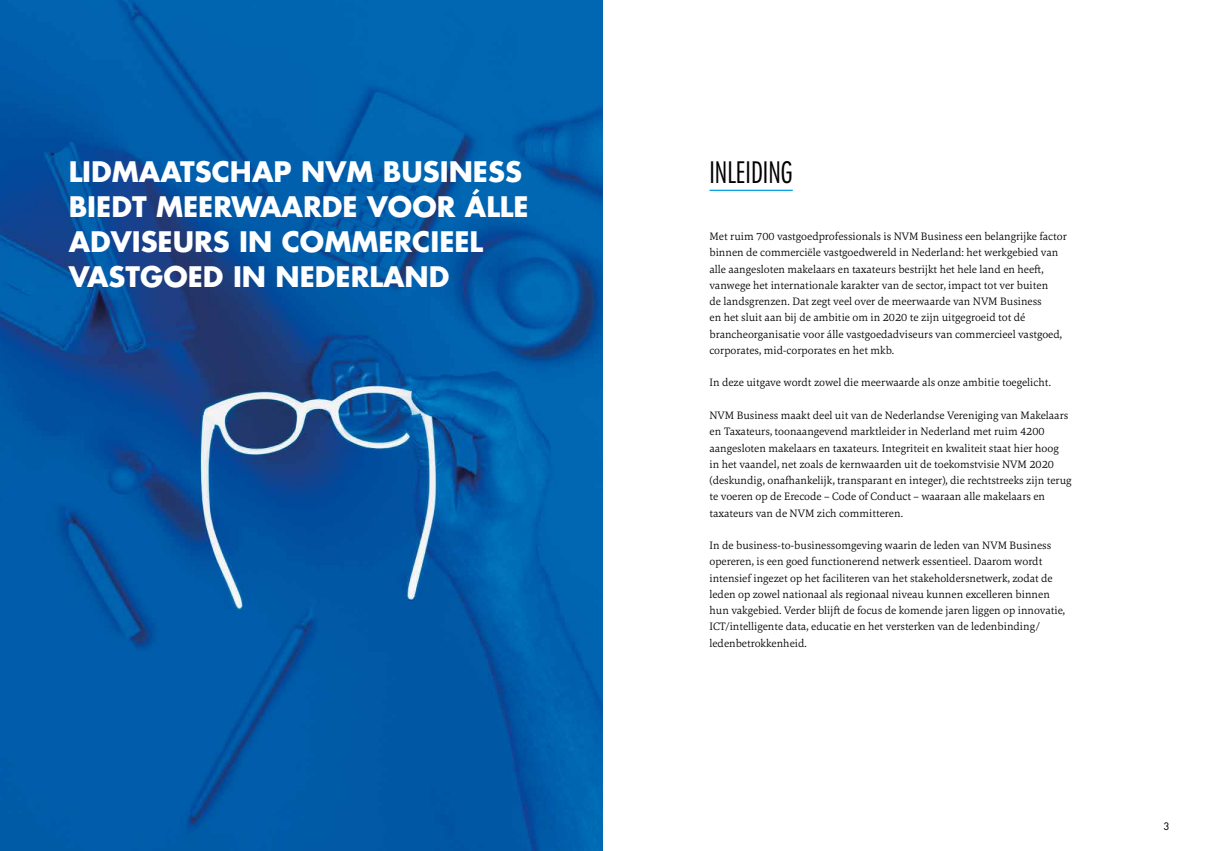
<style>
.page{position:relative;width:1205px;height:851px;background:#fff}
.page>*{position:absolute;margin:0;border:0;box-sizing:border-box;transform-origin:0 0}
.t1{font:300 condensed 28.75px "Futura Std";color:#000}
.t2{font:700 27.5px/35px "Futura Std";color:#fff}
.t3{font:300 11.25px/16.2px "Carrara";color:#000}
.t4{font:10px "Futura Std";color:#000}
</style>
<div class="page">
<img style="left:0;top:0;width:602px;height:850px">
<hr style="left:709px;top:190px;width:84px;height:1px;background:#009fe3">
<h2 class="t2" style="left:69px;top:153px;width:461px">LIDMAATSCHAP NVM BUSINESS<br>BIEDT MEERWAARDE VOOR ÁLLE<br>ADVISEURS IN COMMERCIEEL<br>VASTGOED IN NEDERLAND</h2>
<h1 class="t1" style="left:709px;top:155px;width:85px">INLEIDING</h1>
<p class="t3" style="left:709px;top:228px;width:359px">Met ruim 700 vastgoedprofessionals is NVM Business een belangrijke factor binnen de commerciële vastgoedwereld in Nederland: het werkgebied van alle aangesloten makelaars en taxateurs bestrijkt het hele land en heeft, vanwege het internationale karakter van de sector, impact tot ver buiten<br>de landsgrenzen. Dat zegt veel over de meerwaarde van NVM Business<br>en het sluit aan bij de ambitie om in 2020 te zijn uitgegroeid tot dé brancheorganisatie voor álle vastgoedadviseurs van commercieel vastgoed, corporates, mid-corporates en het mkb.</p>
<p class="t3" style="left:709px;top:374px;width:343px">In deze uitgave wordt zowel die meerwaarde als onze ambitie toegelicht.</p>
<p class="t3" style="left:709px;top:407px;width:364px">NVM Business maakt deel uit van de Nederlandse Vereniging van Makelaars en Taxateurs, toonaangevend marktleider in Nederland met ruim 4200 aangesloten makelaars en taxateurs. Integriteit en kwaliteit staat hier hoog<br>in het vaandel, net zoals de kernwaarden uit de toekomstvisie NVM 2020 (deskundig, onafhankelijk, transparant en integer), die rechtstreeks zijn terug te voeren op de Erecode – Code of Conduct – waaraan alle makelaars en taxateurs van de NVM zich committeren.</p>
<p class="t3" style="left:709px;top:537px;width:357px">In de business-to-businessomgeving waarin de leden van NVM Business opereren, is een goed functionerend netwerk essentieel. Daarom wordt intensief ingezet op het faciliteren van het stakeholdersnetwerk, zodat de leden op zowel nationaal als regionaal niveau kunnen excelleren binnen hun vakgebied. Verder blijft de focus de komende jaren liggen op innovatie, ICT/intelligente data, educatie en het versterken van de ledenbinding/ ledenbetrokkenheid.</p>
<p class="t4" style="left:1163px;top:819px;width:8px">3</p>
</div>
